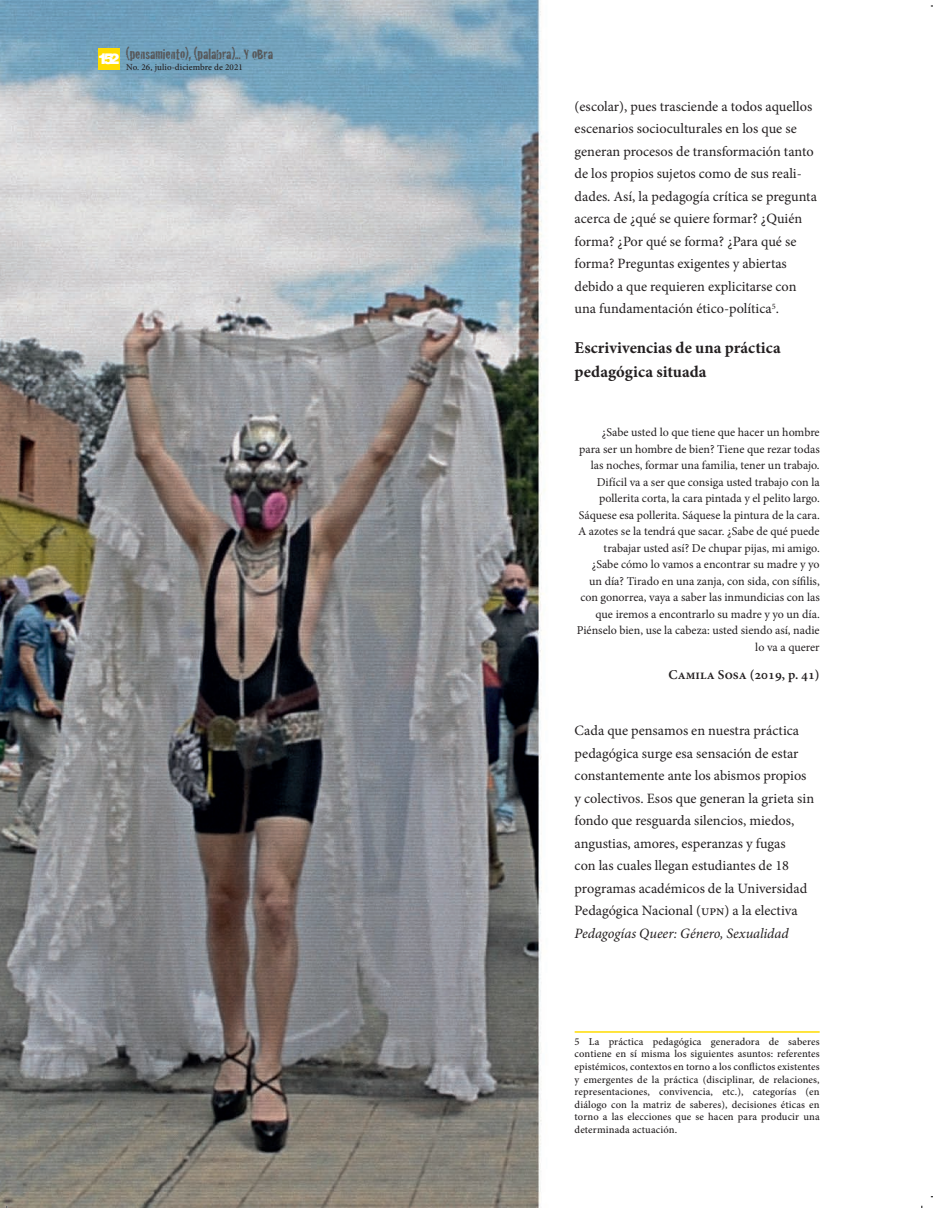
<style>
.page{position:relative;width:933px;height:1208px;background:#fff}
.page>*{position:absolute;margin:0;border:0;box-sizing:border-box;transform-origin:0 0}
.t1{font:700 16.5px/24px "Minion Pro";color:#231f20}
.t2{font:15px "Cracked";color:#57585a}
.t3{font:14.25px/22.5px "Minion Pro";color:#231f20}
.t4{font:italic 14.25px "Minion Pro";color:#231f20}
.t5{font:600 13.5px "Minion Pro";color:#231f20}
.t6{font:12px/16.5px "Minion Pro";color:#231f20;text-align:right}
.t7{font:500 10.5px/12.6px "Minion Pro";letter-spacing:.01em;color:#231f20;text-align:justify}
.t8{font:500 9px "Minion Pro";letter-spacing:.01em;color:#231f20}
</style>
<div class="page">
<img style="left:0;top:0;width:932px;height:1208px">
<div style="left:98px;top:48px;width:21px;height:21px;background:#ffdc01"></div>
<hr style="left:574px;top:1031px;width:245px;height:2px;background:#ffdc01">
<svg style="left:0;top:0;width:8px;height:7px"></svg>
<svg style="left:456px;top:1207px;width:16px;height:1px"></svg>
<p class="t2" style="left:126px;top:43px;width:148px">(pensamiento), (palabra)... Y oBra</p>
<p class="t8" style="left:98px;top:61px;width:146px"><sup>152</sup> No. 26, julio-diciembre de 2021</p>
<p class="t3" style="left:574px;top:95px;width:244px">(escolar), pues trasciende a todos aquellos escenarios socioculturales en los que se generan procesos de transformación tanto de los propios sujetos como de sus reali&shy;dades. Así, la pedagogía crítica se pregunta acerca de ¿qué se quiere formar? ¿Quién forma? ¿Por qué se forma? ¿Para qué se forma? Preguntas exigentes y abiertas debido a que requieren explicitarse con una fundamentación ético-política<sup>5</sup>.</p>
<p class="t1" style="left:574px;top:335px;width:207px">Escrivivencias de una práctica pedagógica situada</p>
<p class="t6" style="left:576px;top:424px;width:244px">¿Sabe usted lo que tiene que hacer un hombre<br>para ser un hombre de bien? Tiene que rezar todas las noches, formar una familia, tener un trabajo.<br>Difícil va a ser que consiga usted trabajo con la pollerita corta, la cara pintada y el pelito largo.<br>Sáquese esa pollerita. Sáquese la pintura de la cara.<br>A azotes se la tendrá que sacar. ¿Sabe de qué puede trabajar usted así? De chupar pijas, mi amigo. ¿Sabe cómo lo vamos a encontrar su madre y yo un día? Tirado en una zanja, con sida, con sífilis, con gonorrea, vaya a saber las inmundicias con las que iremos a encontrarlo su madre y yo un día.<br>Piénselo bien, use la cabeza: usted siendo así, nadie lo va a querer</p>
<p class="t5" style="left:668px;top:665px;width:153px">Camila Sosa (2019, p. 41)</p>
<p class="t3" style="left:574px;top:720px;width:241px">Cada que pensamos en nuestra práctica pedagógica surge esa sensación de estar constantemente ante los abismos propios y colectivos. Esos que generan la grieta sin fondo que resguarda silencios, miedos, angustias, amores, esperanzas y fugas<br>con las cuales llegan estudiantes de 18 programas académicos de la Universidad Pedagógica Nacional (upn) a la electiva</p>
<p class="t4" style="left:574px;top:923px;width:216px">Pedagogías Queer: Género, Sexualidad</p>
<p class="t7" style="left:574px;top:1035px;width:246px">5 La práctica pedagógica generadora de saberes contiene en sí misma los siguientes asuntos: referentes epistémicos, contextos en torno a los conflictos existentes y emergentes de la práctica (disciplinar, de relaciones, representaciones, convivencia, etc.), categorías (en diálogo con la matriz de saberes), decisiones éticas en torno a las elecciones que se hacen para producir una determinada actuación.</p>
</div>
